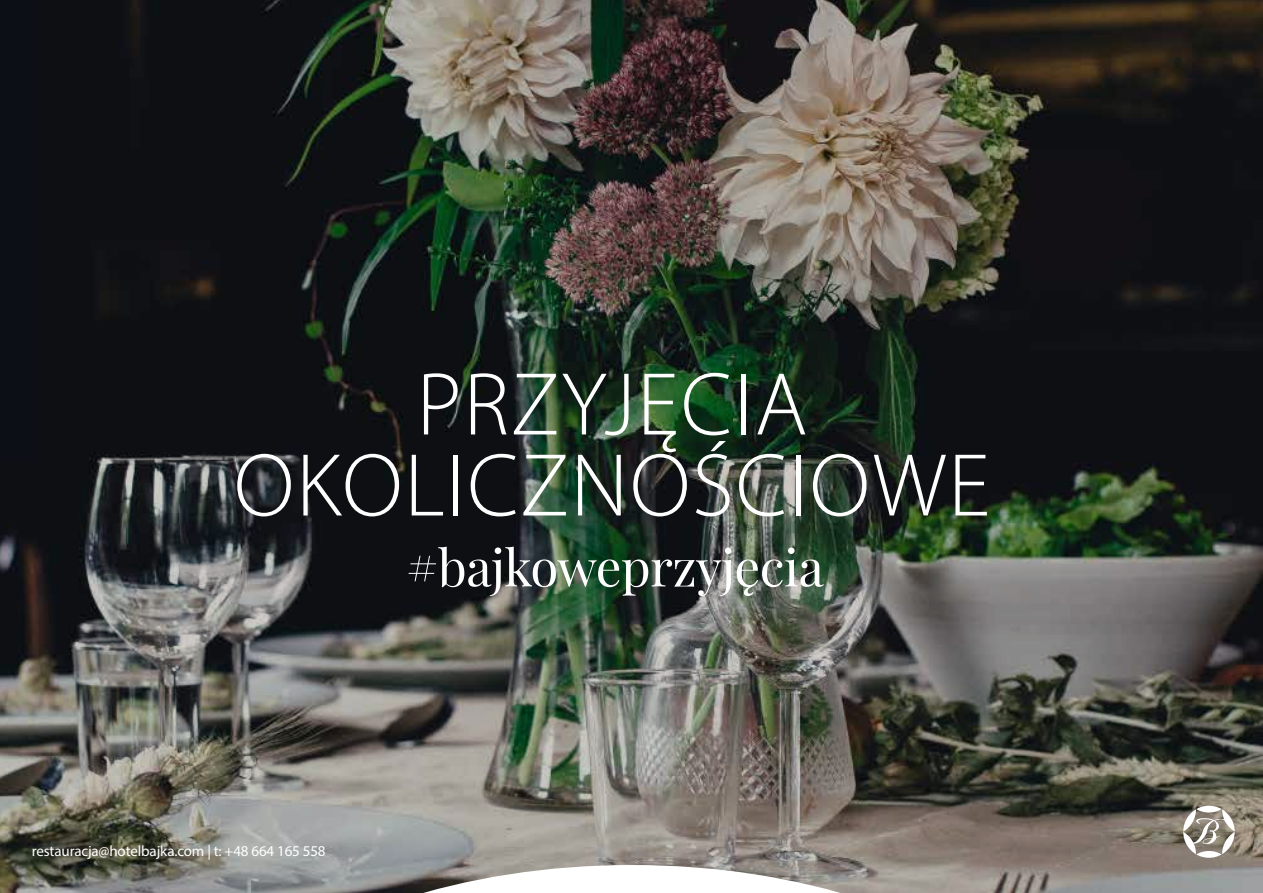
<style>
.page{position:relative;width:1263px;height:893px;background:#fff}
.page>*{position:absolute;margin:0;border:0;box-sizing:border-box;transform-origin:0 0}
.t1{font:300 90px/81px "Myriad Pro";letter-spacing:.02em;color:#fff;text-align:center}
.t2{font:51px "Playfair Display";letter-spacing:-.01em;color:#fff}
.t3{font:15px "Myriad Pro";letter-spacing:-.01em;color:#fff}
</style>
<div class="page">
<img style="left:0;top:0;width:1263px;height:893px">
<svg style="left:1196px;top:851px;width:26px;height:7px"></svg>
<svg style="left:1183px;top:809px;width:52px;height:45px"></svg>
<svg style="left:1196px;top:806px;width:26px;height:6px"></svg>
<svg style="left:226px;top:865px;width:812px;height:28px"></svg>
<h1 class="t1" style="left:234px;top:363px;width:758px">PRZYJĘCIA<br>OKOLICZNOŚCIOWE</h1>
<h2 class="t2" style="left:406px;top:527px;width:419px">#bajkoweprzyjęcia</h2>
<p class="t3" style="left:32px;top:842px;width:295px">restauracja@hotelbajka.com | t: +48 664 165 558</p>
</div>
